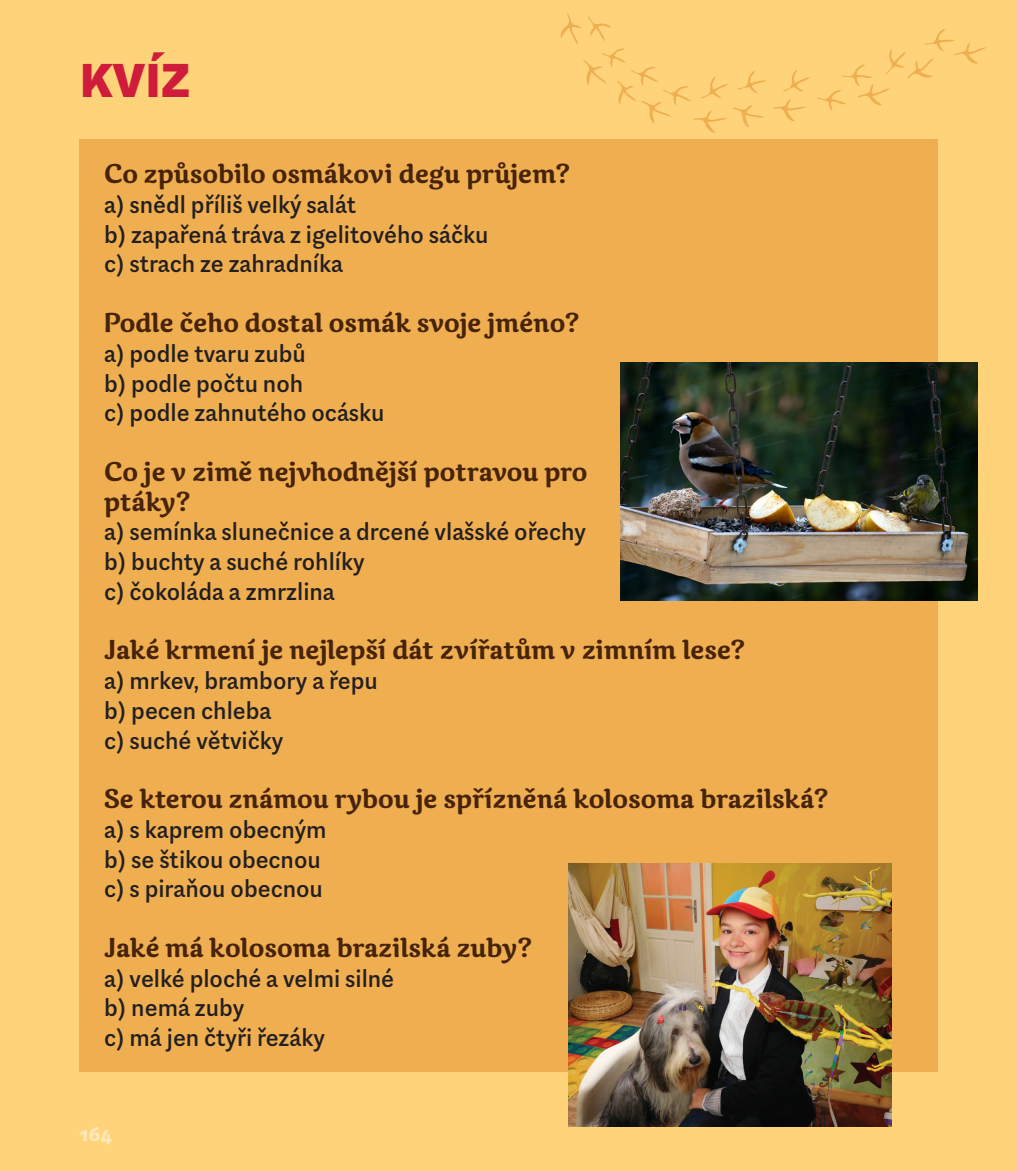
<style>
.page{position:relative;width:1017px;height:1171px;background:#fed379}
.page>*{position:absolute;margin:0;border:0;box-sizing:border-box;transform-origin:0 0}
.nadpis{font:800 47.25px "Faktum";color:#d01c3b}
.text{font:500 24.5px "Aspen";color:#231f20}
.text-2{font:500 24.5px/29.8px "Caturrita";color:#47230a}
.t1{font:800 21px "Aspen";color:#fee7b9}
</style>
<div class="page">
<svg style="left:773px;top:70px;width:37px;height:51px"></svg>
<svg style="left:817px;top:29px;width:170px;height:82px"></svg>
<svg style="left:561px;top:13px;width:205px;height:120px"></svg>
<div style="left:79px;top:139px;width:859px;height:932px;background:#efaf51"></div>
<img style="left:569px;top:863px;width:322px;height:263px">
<img style="left:620px;top:362px;width:357px;height:238px">
<p class="nadpis" style="left:79px;top:51px;width:112px">KVÍZ</p>
<p class="text-2" style="left:104px;top:157px;width:468px">Co způsobilo osmákovi degu průjem?</p>
<p class="text" style="left:104px;top:189px;width:254px">a) snědl příliš velký salát</p>
<p class="text" style="left:104px;top:219px;width:386px">b) zapařená tráva z igelitového sáčku</p>
<p class="text" style="left:104px;top:248px;width:240px">c) strach ze zahradníka</p>
<p class="text-2" style="left:104px;top:306px;width:477px">Podle čeho dostal osmák svoje jméno?</p>
<p class="text" style="left:104px;top:338px;width:203px">a) podle tvaru zubů</p>
<p class="text" style="left:104px;top:367px;width:201px">b) podle počtu noh</p>
<p class="text" style="left:104px;top:397px;width:282px">c) podle zahnutého ocásku</p>
<p class="text-2" style="left:104px;top:455px;width:485px">Co je v zimě nejvhodnější potravou pro ptáky?</p>
<p class="text" style="left:104px;top:516px;width:483px">a) semínka slunečnice a drcené vlašské ořechy</p>
<p class="text" style="left:104px;top:546px;width:262px">b) buchty a suché rohlíky</p>
<p class="text" style="left:104px;top:576px;width:232px">c) čokoláda a zmrzlina</p>
<p class="text-2" style="left:104px;top:633px;width:643px">Jaké krmení je nejlepší dát zvířatům v zimním lese?</p>
<p class="text" style="left:104px;top:665px;width:275px">a) mrkev, brambory a řepu</p>
<p class="text" style="left:104px;top:695px;width:169px">b) pecen chleba</p>
<p class="text" style="left:104px;top:724px;width:181px">c) suché větvičky</p>
<p class="text-2" style="left:104px;top:782px;width:726px">Se kterou známou rybou je spřízněná kolosoma brazilská?</p>
<p class="text" style="left:104px;top:814px;width:224px">a) s kaprem obecným</p>
<p class="text" style="left:104px;top:843px;width:218px">b) se štikou obecnou</p>
<p class="text" style="left:104px;top:873px;width:220px">c) s piraňou obecnou</p>
<p class="text-2" style="left:104px;top:931px;width:429px">Jaké má kolosoma brazilská zuby?</p>
<p class="text" style="left:104px;top:962px;width:292px">a) velké ploché a velmi silné</p>
<p class="text" style="left:104px;top:992px;width:142px">b) nemá zuby</p>
<p class="text" style="left:104px;top:1022px;width:222px">c) má jen čtyři řezáky</p>
<p class="t1" style="left:79px;top:1120px;width:34px">164</p>
</div>
